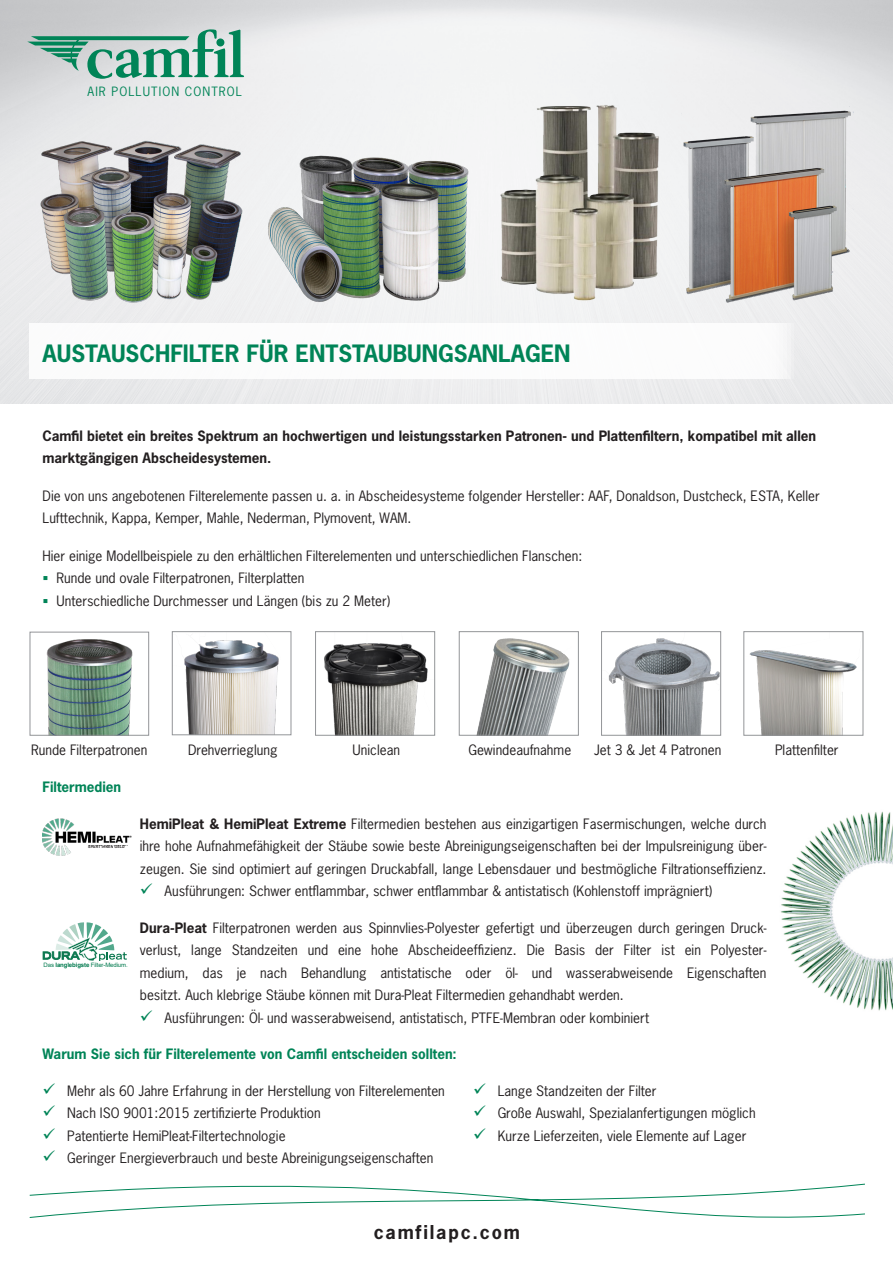
<style>
.page{position:relative;width:893px;height:1263px;background:#fff}
.page>*{position:absolute;margin:0;border:0;box-sizing:border-box;transform-origin:0 0}
.t1{font:700 22.5px "News Gothic Std";color:#008457}
.ruta{font:700 18px "News Gothic Std";letter-spacing:.1em;color:#231f20}
.t2{font:13.5px/22.5px "News Gothic Std";color:#231f20;text-align:justify}
.t3{font:700 13.5px "News Gothic Std";color:#231f20}
.t4{font:700 13.5px "News Gothic Std";color:#008457}
.t5{font:12.15px "News Gothic Std";letter-spacing:.09em;color:#008457}
.t6{font:6px "Arial";letter-spacing:-.02em;color:#007a4e}
.t7{font:700 3.6px "Arial";letter-spacing:.035em;color:#231f20}
.s1{color:#008457}
.s2{font-weight:700}
</style>
<div class="page">
<img style="left:681px;top:103px;width:179px;height:205px">
<img style="left:30px;top:127px;width:221px;height:181px">
<img style="left:256px;top:147px;width:223px;height:159px">
<img style="left:494px;top:88px;width:170px;height:235px">
<img style="left:46px;top:639px;width:87px;height:94px">
<div style="left:30px;top:632px;width:119px;height:103px;border:1px solid #939598"></div>
<img style="left:324px;top:643px;width:104px;height:90px">
<div style="left:315px;top:631px;width:120px;height:104px;border:1px solid #939598"></div>
<img style="left:184px;top:640px;width:95px;height:93px">
<div style="left:172px;top:631px;width:119px;height:104px;border:1px solid #939598"></div>
<img style="left:749px;top:650px;width:108px;height:83px">
<div style="left:744px;top:631px;width:119px;height:104px;border:1px solid #939598"></div>
<img style="left:477px;top:638px;width:93px;height:95px">
<div style="left:459px;top:631px;width:120px;height:104px;border:1px solid #939598"></div>
<img style="left:608px;top:638px;width:111px;height:95px">
<div style="left:601px;top:631px;width:120px;height:104px;border:1px solid #939598"></div>
<svg style="left:27px;top:29px;width:217px;height:50px;background:#91bdb0"></svg>
<div style="left:216px;top:38px;width:8px;height:8px;background:#008457;border-radius:50%"></div>
<svg style="left:29px;top:1183px;width:836px;height:35px"></svg>
<img style="left:781px;top:811px;width:112px;height:200px">
<svg style="left:43px;top:922px;width:84px;height:39px"></svg>
<img style="left:42px;top:818px;width:90px;height:38px">
<div style="left:88px;top:845px;width:41px;height:5px;background:#fff"></div>
<p class="t5" style="left:88px;top:84px;width:156px">AIR POLLUTION CONTROL</p>
<p class="t1" style="left:43px;top:339px;width:530px">AUSTAUSCHFILTER FÜR ENTSTAUBUNGSANLAGEN</p>
<p class="t3" style="left:43px;top:427px;width:775px">Camfil bietet ein breites Spektrum an hochwertigen und leistungsstarken Patronen- und Plattenfiltern, kompatibel mit allen</p>
<p class="t3" style="left:43px;top:449px;width:230px">marktgängigen Abscheidesystemen.</p>
<p class="t2" style="left:43px;top:484px;width:779px">Die von uns angebotenen Filterelemente passen u. a. in Abscheidesysteme folgender Hersteller: AAF, Donaldson, Dustcheck, ESTA, Keller<br>Lufttechnik, Kappa, Kemper, Mahle, Nederman, Plymovent, WAM.</p>
<p class="t2" style="left:43px;top:544px;width:541px">Hier einige Modellbeispiele zu den erhältlichen Filterelementen und unterschiedlichen Flanschen:</p>
<p class="t2" style="left:43px;top:567px;width:263px"><span class="s1">▪</span> Runde und ovale Filterpatronen, Filterplatten</p>
<p class="t2" style="left:43px;top:589px;width:349px"><span class="s1">▪</span> Unterschiedliche Durchmesser und Längen (bis zu 2 Meter)</p>
<p class="t2" style="left:31px;top:738px;width:118px">Runde Filterpatronen</p>
<p class="t2" style="left:188px;top:738px;width:91px">Drehverrieglung</p>
<p class="t2" style="left:353px;top:738px;width:49px">Uniclean</p>
<p class="t2" style="left:468px;top:738px;width:104px">Gewindeaufnahme</p>
<p class="t2" style="left:594px;top:738px;width:129px">Jet 3 &amp; Jet 4 Patronen</p>
<p class="t2" style="left:775px;top:738px;width:65px">Plattenfilter</p>
<p class="t4" style="left:43px;top:778px;width:80px">Filtermedien</p>
<p class="t7" style="left:88px;top:844px;width:38px">SPART IHNEN GELD</p>
<p class="t6" style="left:44px;top:960px;width:86px">Das <span class="s2">langlebigste</span> Filter-Medium.</p>
<p class="t2" style="left:140px;top:812px;width:628px"><span class="s2">HemiPleat &amp; HemiPleat Extreme</span> Filtermedien bestehen aus einzigartigen Fasermischungen, welche durch ihre hohe Aufnahmefähigkeit der Stäube sowie beste Abreinigungseigenschaften bei der Impulsreinigung über&shy;zeugen. Sie sind optimiert auf geringen Druckabfall, lange Lebensdauer und bestmögliche Filtrationseffizienz.</p>
<p class="t2" style="left:140px;top:880px;width:574px"><span class="s1">✓</span> Ausführungen: Schwer entflammbar, schwer entflammbar &amp; antistatisch (Kohlenstoff imprägniert)</p>
<p class="t2" style="left:140px;top:916px;width:628px"><span class="s2">Dura-Pleat</span> Filterpatronen werden aus Spinnvlies-Polyester gefertigt und überzeugen durch geringen Druck&shy;verlust, lange Standzeiten und eine hohe Abscheideeffizienz. Die Basis der Filter ist ein Polyester&shy;medium, das je nach Behandlung antistatische oder öl- und wasserabweisende Eigenschaften besitzt. Auch klebrige Stäube können mit Dura-Pleat Filtermedien gehandhabt werden.</p>
<p class="t2" style="left:140px;top:1006px;width:511px"><span class="s1">✓</span> Ausführungen: Öl- und wasserabweisend, antistatisch, PTFE-Membran oder kombiniert</p>
<p class="t4" style="left:43px;top:1045px;width:416px">Warum Sie sich für Filterelemente von Camfil entscheiden sollten:</p>
<p class="t2" style="left:43px;top:1079px;width:404px"><span class="s1">✓</span> Mehr als 60 Jahre Erfahrung in der Herstellung von Filterelementen</p>
<p class="t2" style="left:43px;top:1101px;width:280px"><span class="s1">✓</span> Nach ISO 9001:2015 zertifizierte Produktion</p>
<p class="t2" style="left:43px;top:1124px;width:245px"><span class="s1">✓</span> Patentierte HemiPleat-Filtertechnologie</p>
<p class="t2" style="left:43px;top:1146px;width:392px"><span class="s1">✓</span> Geringer Energieverbrauch und beste Abreinigungseigenschaften</p>
<p class="t2" style="left:473px;top:1079px;width:185px"><span class="s1">✓</span> Lange Standzeiten der Filter</p>
<p class="t2" style="left:473px;top:1101px;width:284px"><span class="s1">✓</span> Große Auswahl, Spezialanfertigungen möglich</p>
<p class="t2" style="left:473px;top:1124px;width:275px"><span class="s1">✓</span> Kurze Lieferzeiten, viele Elemente auf Lager</p>
<p class="ruta" style="left:374px;top:1220px;width:148px">camfilapc.com</p>
</div>
